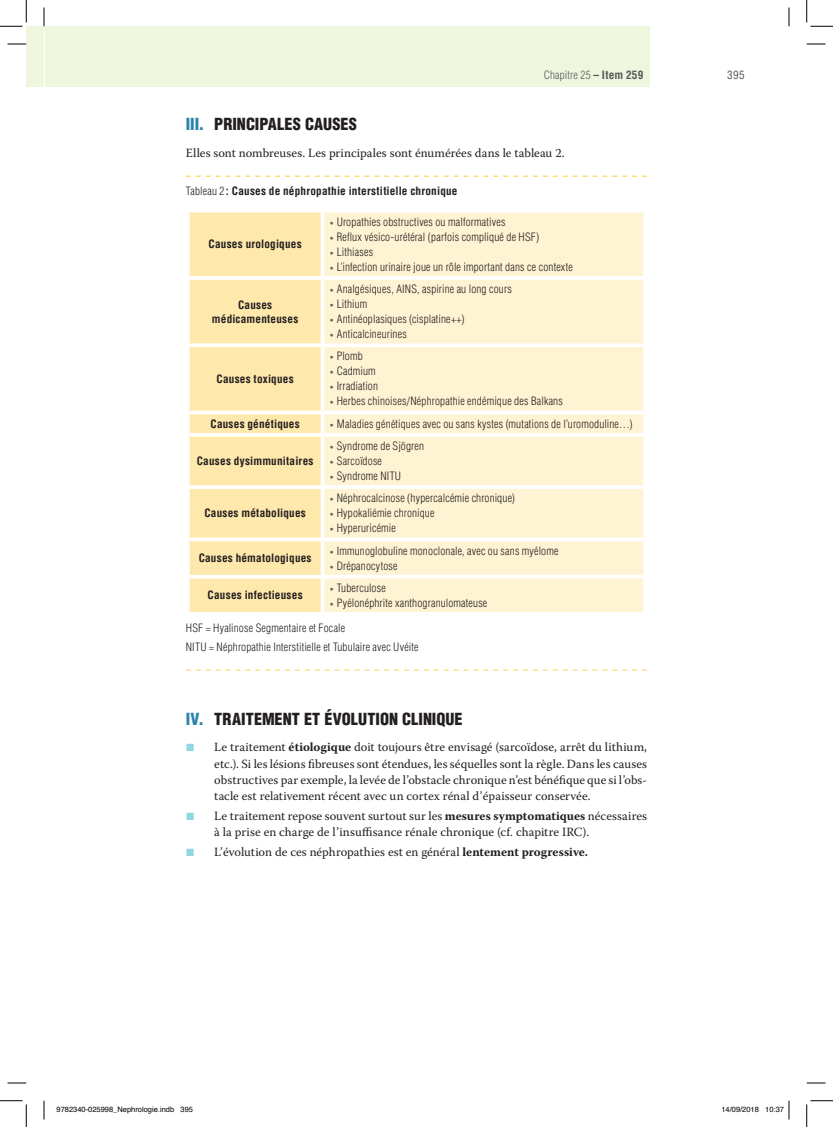
<style>
.page{position:relative;width:833px;height:1127px;background:#fff}
.page>*{position:absolute;margin:0;border:0;box-sizing:border-box;transform-origin:0 0}
.t1{font:900 condensed 16.25px "Helvetica LT Std";color:#231f20}
.t2{font:12.5px/16.2px "Warnock Pro";letter-spacing:.005em;color:#231f20;text-align:justify}
.t3{font:300 condensed 11.25px/18.8px "Helvetica LT Std";letter-spacing:.015em;color:#231f20}
.t4{font:700 condensed 11.25px/13.8px "Helvetica LT Std";letter-spacing:.015em;color:#231f20;text-align:center}
.t5{font:300 condensed 11.25px "Helvetica LT Std";letter-spacing:.015em;color:#57585a}
.t6{font:condensed 11.25px "Helvetica LT Std";color:#57585a}
.t7{font:7.5px "Helvetica";color:#000}
.s1{font-weight:700}
.s2{color:#2c83aa}
.s3{font-weight:300}
.s4{font-size:7.5px;color:#636366}
</style>
<div class="page">
<div style="left:26px;top:26px;width:18px;height:60px;background:#eff6de"></div>
<div style="left:45px;top:26px;width:604px;height:60px;background:#eff6de"></div>
<svg style="left:186px;top:175px;width:460px;height:2px"></svg>
<svg style="left:186px;top:669px;width:460px;height:1px"></svg>
<div style="left:189px;top:212px;width:131px;height:400px;background:#ffe8ac"></div>
<svg style="left:324px;top:212px;width:319px;height:400px;background:#fef3d4"></svg>
<svg style="left:188px;top:276px;width:134px;height:4px"></svg>
<hr style="left:322px;top:276px;width:324px;height:4px;background:#fff">
<svg style="left:188px;top:343px;width:134px;height:4px"></svg>
<svg style="left:322px;top:343px;width:323px;height:4px"></svg>
<svg style="left:188px;top:410px;width:134px;height:4px"></svg>
<svg style="left:322px;top:410px;width:322px;height:4px"></svg>
<hr style="left:186px;top:433px;width:136px;height:3px;background:#fff">
<hr style="left:322px;top:433px;width:324px;height:3px;background:#fff">
<svg style="left:188px;top:485px;width:134px;height:4px"></svg>
<hr style="left:322px;top:485px;width:324px;height:4px;background:#fff">
<svg style="left:188px;top:537px;width:134px;height:4px"></svg>
<svg style="left:322px;top:537px;width:323px;height:4px"></svg>
<svg style="left:188px;top:574px;width:134px;height:4px"></svg>
<svg style="left:322px;top:574px;width:322px;height:4px"></svg>
<svg style="left:320px;top:212px;width:4px;height:64px"></svg>
<svg style="left:320px;top:280px;width:1px;height:63px"></svg>
<svg style="left:320px;top:347px;width:1px;height:63px"></svg>
<svg style="left:320px;top:414px;width:4px;height:19px"></svg>
<svg style="left:320px;top:436px;width:3px;height:49px"></svg>
<svg style="left:320px;top:489px;width:1px;height:48px"></svg>
<svg style="left:320px;top:541px;width:2px;height:33px"></svg>
<svg style="left:320px;top:578px;width:4px;height:34px"></svg>
<svg style="left:8px;top:43px;width:18px;height:2px"></svg>
<svg style="left:806px;top:43px;width:19px;height:2px"></svg>
<svg style="left:8px;top:1082px;width:18px;height:1px"></svg>
<svg style="left:806px;top:1082px;width:19px;height:1px"></svg>
<svg style="left:43px;top:8px;width:2px;height:18px"></svg>
<svg style="left:43px;top:1100px;width:2px;height:19px"></svg>
<svg style="left:788px;top:8px;width:1px;height:18px"></svg>
<svg style="left:0;top:0;width:27px;height:27px"></svg>
<svg style="left:0;top:1100px;width:27px;height:26px"></svg>
<svg style="left:806px;top:0;width:26px;height:27px"></svg>
<svg style="left:806px;top:1100px;width:26px;height:26px"></svg>
<svg style="left:788px;top:1100px;width:1px;height:19px"></svg>
<p class="t5" style="left:543px;top:68px;width:101px">Chapitre 25 <span class="s1">– Item 259</span></p>
<p class="t6" style="left:726px;top:68px;width:19px">395</p>
<h1 class="t1" style="left:186px;top:114px;width:172px"><span class="s2">III.</span> PRINCIPALES CAUSES</h1>
<p class="t2" style="left:186px;top:144px;width:380px">Elles sont nombreuses. Les principales sont énumérées dans le tableau 2.</p>
<p class="t4" style="left:186px;top:183px;width:273px"><span class="s3">Tableau 2</span>: Causes de néphropathie interstitielle chronique</p>
<p class="t4" style="left:208px;top:237px;width:94px">Causes urologiques</p>
<p class="t4" style="left:212px;top:297px;width:88px">Causes médicamenteuses</p>
<p class="t4" style="left:216px;top:372px;width:79px">Causes toxiques</p>
<p class="t3" style="left:329px;top:212px;width:177px"><span class="s4">•</span> Uropathies obstructives ou malformatives</p>
<p class="t3" style="left:329px;top:227px;width:211px"><span class="s4">•</span> Reflux vésico-urétéral (parfois compliqué de HSF)</p>
<p class="t3" style="left:329px;top:242px;width:45px"><span class="s4">•</span> Lithiases</p>
<p class="t3" style="left:329px;top:257px;width:244px"><span class="s4">•</span> L’infection urinaire joue un rôle important dans ce contexte</p>
<p class="t3" style="left:329px;top:279px;width:183px"><span class="s4">•</span> Analgésiques, AINS, aspirine au long cours</p>
<p class="t3" style="left:329px;top:294px;width:39px"><span class="s4">•</span> Lithium</p>
<p class="t3" style="left:329px;top:309px;width:136px"><span class="s4">•</span> Antinéoplasiques (cisplatine++)</p>
<p class="t3" style="left:329px;top:324px;width:79px"><span class="s4">•</span> Anticalcineurines</p>
<p class="t3" style="left:329px;top:347px;width:35px"><span class="s4">•</span> Plomb</p>
<p class="t3" style="left:329px;top:362px;width:48px"><span class="s4">•</span> Cadmium</p>
<p class="t3" style="left:329px;top:377px;width:50px"><span class="s4">•</span> Irradiation</p>
<p class="t3" style="left:329px;top:392px;width:234px"><span class="s4">•</span> Herbes chinoises/Néphropathie endémique des Balkans</p>
<p class="t4" style="left:210px;top:416px;width:91px">Causes génétiques</p>
<p class="t3" style="left:329px;top:414px;width:304px"><span class="s4">•</span> Maladies génétiques avec ou sans kystes (mutations de l’uromoduline…)</p>
<p class="t4" style="left:197px;top:454px;width:118px">Causes dysimmunitaires</p>
<p class="t3" style="left:329px;top:436px;width:96px"><span class="s4">•</span> Syndrome de Sjögren</p>
<p class="t3" style="left:329px;top:451px;width:54px"><span class="s4">•</span> Sarcoïdose</p>
<p class="t3" style="left:329px;top:466px;width:73px"><span class="s4">•</span> Syndrome NITU</p>
<p class="t4" style="left:204px;top:506px;width:103px">Causes métaboliques</p>
<p class="t4" style="left:198px;top:551px;width:114px">Causes hématologiques</p>
<p class="t3" style="left:329px;top:488px;width:187px"><span class="s4">•</span> Néphrocalcinose (hypercalcémie chronique)</p>
<p class="t3" style="left:329px;top:503px;width:106px"><span class="s4">•</span> Hypokaliémie chronique</p>
<p class="t3" style="left:329px;top:518px;width:68px"><span class="s4">•</span> Hyperuricémie</p>
<p class="t3" style="left:329px;top:541px;width:230px"><span class="s4">•</span> Immunoglobuline monoclonale, avec ou sans myélome</p>
<p class="t3" style="left:329px;top:556px;width:69px"><span class="s4">•</span> Drépanocytose</p>
<p class="t3" style="left:329px;top:578px;width:58px"><span class="s4">•</span> Tuberculose</p>
<p class="t3" style="left:329px;top:593px;width:159px"><span class="s4">•</span> Pyélonéphrite xanthogranulomateuse</p>
<p class="t3" style="left:186px;top:618px;width:234px">HSF = Hyalinose Segmentaire et Focale<br>NITU = Néphropathie Interstitielle et Tubulaire avec Uvéite</p>
<p class="t4" style="left:207px;top:588px;width:96px">Causes infectieuses</p>
<h1 class="t1" style="left:186px;top:708px;width:278px"><span class="s2">IV.</span> TRAITEMENT ET ÉVOLUTION CLINIQUE</h1>
<p class="t2" style="left:214px;top:738px;width:434px">Le traitement <span class="s1">étiologique</span> doit toujours être envisagé (sarcoïdose, arrêt du lithium, etc.). Si les lésions fibreuses sont étendues, les séquelles sont la règle. Dans les causes obstructives par exemple, la levée de l’obstacle chronique n’est bénéfique que si l’obs&shy;tacle est relativement récent avec un cortex rénal d’épaisseur conservée.</p>
<p class="t2" style="left:214px;top:807px;width:434px">Le traitement repose souvent surtout sur les <span class="s1">mesures symptomatiques</span> nécessaires à la prise en charge de l’insuffisance rénale chronique (cf. chapitre IRC).</p>
<p class="t2" style="left:214px;top:843px;width:375px">L’évolution de ces néphropathies est en général <span class="s1">lentement progressive.</span></p>
<p class="t7" style="left:56px;top:1103px;width:138px">9782340-025998_Nephrologie.indb 395</p>
<p class="t7" style="left:721px;top:1103px;width:64px">14/09/2018 10:37</p>
</div>
